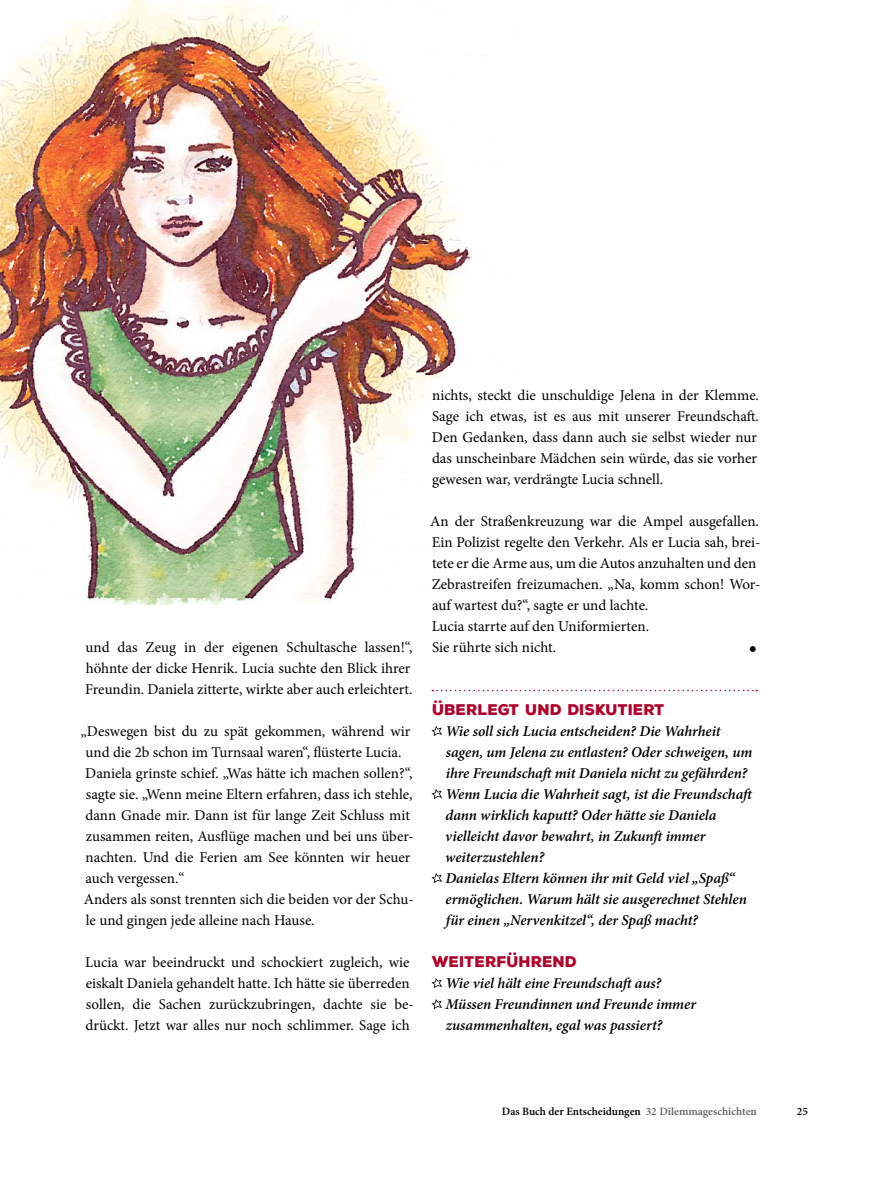
<style>
.page{position:relative;width:893px;height:1191px;background:#fff}
.page>*{position:absolute;margin:0;border:0;box-sizing:border-box;transform-origin:0 0}
.t1{font:15px/21px "Minion Pro";color:#000}
.t2{font:italic 600 15px/21px "Minion Pro";letter-spacing:-.005em;color:#000}
.t3{font:900 15px "Nexa Rust Sans";color:#af032a}
.t4{font:15px "Nexa Rust Extras Free";color:#000}
.t5{font:600 11.25px "Minion Pro";color:#000}
.s1{color:#626267}
</style>
<div class="page">
<img style="left:0;top:0;width:472px;height:604px">
<div style="left:427px;top:379px;width:330px;height:693px;background:#fff"></div>
<svg style="left:432px;top:690px;width:325px;height:1px"></svg>
<svg style="left:431px;top:726px;width:11px;height:10px"></svg>
<svg style="left:431px;top:789px;width:11px;height:10px"></svg>
<svg style="left:431px;top:873px;width:11px;height:10px"></svg>
<svg style="left:431px;top:978px;width:11px;height:10px"></svg>
<svg style="left:431px;top:999px;width:11px;height:10px"></svg>
<p class="t1" style="left:85px;top:637px;width:329px">und das Zeug in der eigenen Schultasche lassen!“, höhnte der dicke Henrik. Lucia suchte den Blick ihrer<br>Freundin. Daniela zitterte, wirkte aber auch erleichtert.</p>
<p class="t1" style="left:80px;top:721px;width:335px">„Deswegen bist du zu spät gekommen, während wir und die 2b schon im Turnsaal waren“, flüsterte Lucia.<br>Daniela grinste schief. „Was hätte ich machen sollen?“, sagte sie. „Wenn meine Eltern erfahren, dass ich stehle, dann Gnade mir. Dann ist für lange Zeit Schluss mit zusammen reiten, Ausflüge machen und bei uns über&shy;nachten. Und die Ferien am See könnten wir heuer auch vergessen.“<br>Anders als sonst trennten sich die beiden vor der Schu&shy;le und gingen jede alleine nach Hause.</p>
<p class="t1" style="left:85px;top:952px;width:330px">Lucia war beeindruckt und schockiert zugleich, wie eiskalt Daniela gehandelt hatte. Ich hätte sie überreden sollen, die Sachen zurückzubringen, dachte sie be&shy;drückt. Jetzt war alles nur noch schlimmer. Sage ich</p>
<p class="t1" style="left:432px;top:385px;width:329px">nichts, steckt die unschuldige Jelena in der Klemme.<br>Sage ich etwas, ist es aus mit unserer Freundschaft.<br>Den Gedanken, dass dann auch sie selbst wieder nur das unscheinbare Mädchen sein würde, das sie vorher gewesen war, verdrängte Lucia schnell.</p>
<p class="t1" style="left:430px;top:511px;width:332px">An der Straßenkreuzung war die Ampel ausgefallen.<br>Ein Polizist regelte den Verkehr. Als er Lucia sah, brei&shy;tete er die Arme aus, um die Autos anzuhalten und den Zebrastreifen freizumachen. „Na, komm schon! Wor&shy;auf wartest du?“, sagte er und lachte.<br>Lucia starrte auf den Uniformierten.<br>Sie rührte sich nicht.</p>
<p class="t4" style="left:749px;top:638px;width:9px">B</p>
<p class="t3" style="left:433px;top:699px;width:234px">ÜBERLEGT UND DISKUTIERT</p>
<p class="t2" style="left:445px;top:720px;width:311px">Wie soll sich Lucia entscheiden? Die Wahrheit sagen, um Jelena zu entlasten? Oder schweigen, um ihre Freundschaft mit Daniela nicht zu gefährden?<br>Wenn Lucia die Wahrheit sagt, ist die Freundschaft dann wirklich kaputt? Oder hätte sie Daniela vielleicht davor bewahrt, in Zukunft immer weiterzustehlen?<br>Danielas Eltern können ihr mit Geld viel „Spaß“ ermöglichen. Warum hält sie ausgerechnet Stehlen für einen „Nervenkitzel“, der Spaß macht?</p>
<p class="t3" style="left:432px;top:951px;width:147px">WEITERFÜHREND</p>
<p class="t2" style="left:445px;top:972px;width:252px">Wie viel hält eine Freundschaft aus?<br>Müssen Freundinnen und Freunde immer zusammenhalten, egal was passiert?</p>
<p class="t5" style="left:502px;top:1104px;width:257px">Das Buch der Entscheidungen <span class="s1">32 Dilemmageschichten</span></p>
<p class="t5" style="left:797px;top:1104px;width:13px">25</p>
</div>
